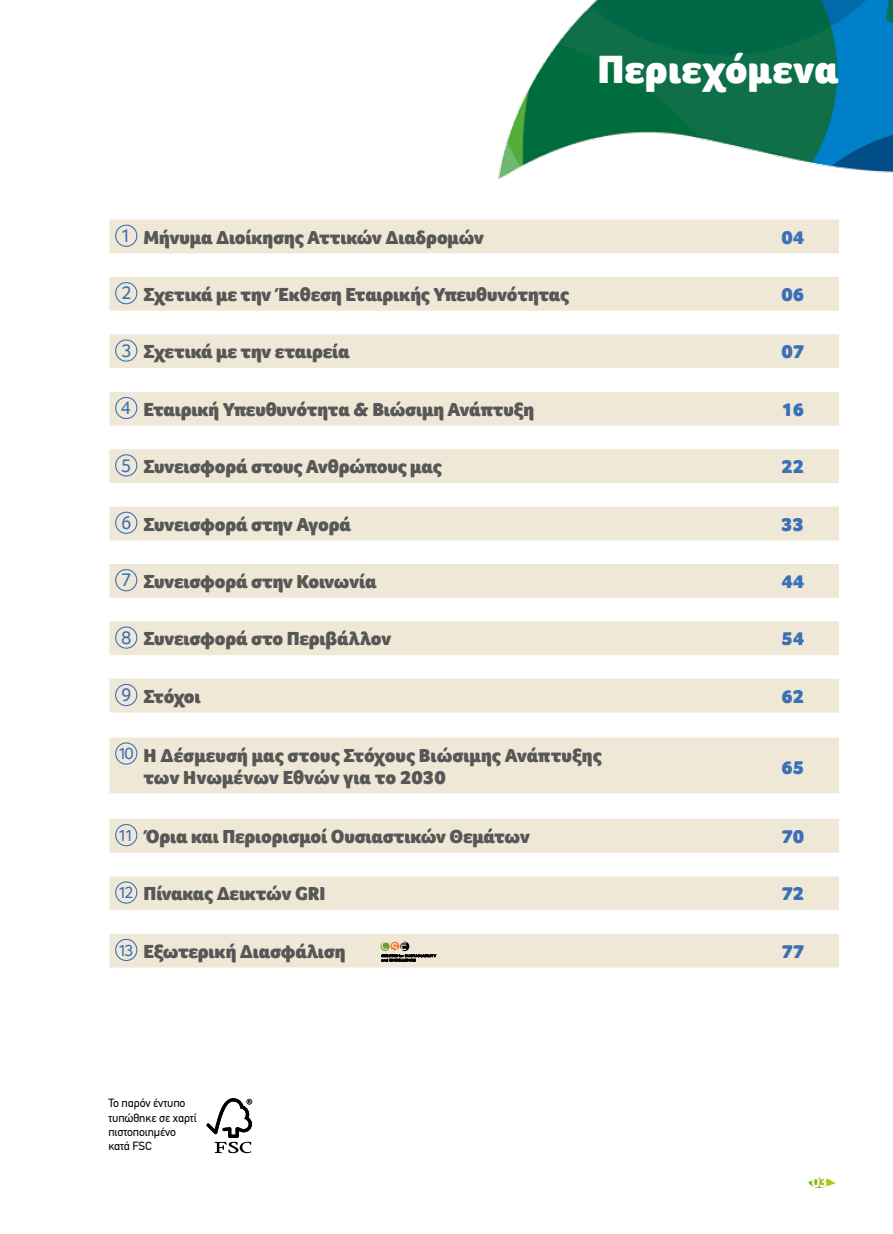
<style>
.page{position:relative;width:893px;height:1234px;background:#fff}
.page>*{position:absolute;margin:0;border:0;box-sizing:border-box;transform-origin:0 0}
.t1{font:900 40.5px "Foco";letter-spacing:.005em;color:#fff}
.t2{font:900 19.35px/22.4px "Foco";letter-spacing:-.01em;color:#575756}
.t3{font:900 19.35px "Foco";letter-spacing:-.01em;color:#3b70b7}
.t4{font:700 15px "Foco";color:#fff}
.t5{font:12px/14.4px "PF Din Text";letter-spacing:-.01em;color:#000}
.s1{font-weight:400;font-size:19.05px;color:#3b70b7}
.s2{font-weight:400;font-size:16.8px;color:#3b70b7}
</style>
<div class="page">
<svg style="left:808px;top:1177px;width:28px;height:11px"></svg>
<img style="left:498px;top:0;width:395px;height:179px">
<div style="left:109px;top:219px;width:730px;height:34px;background:#efe8d7"></div>
<div style="left:109px;top:277px;width:730px;height:34px;background:#efe8d7"></div>
<div style="left:109px;top:334px;width:730px;height:34px;background:#efe8d7"></div>
<div style="left:109px;top:392px;width:730px;height:33px;background:#efe8d7"></div>
<div style="left:109px;top:449px;width:730px;height:34px;background:#efe8d7"></div>
<div style="left:109px;top:506px;width:730px;height:34px;background:#efe8d7"></div>
<div style="left:109px;top:564px;width:730px;height:33px;background:#efe8d7"></div>
<div style="left:109px;top:621px;width:730px;height:34px;background:#efe8d7"></div>
<div style="left:109px;top:678px;width:730px;height:34px;background:#efe8d7"></div>
<div style="left:109px;top:737px;width:730px;height:56px;background:#efe8d7"></div>
<div style="left:109px;top:818px;width:730px;height:34px;background:#efe8d7"></div>
<div style="left:109px;top:876px;width:730px;height:33px;background:#efe8d7"></div>
<div style="left:109px;top:933px;width:730px;height:34px;background:#efe8d7"></div>
<div style="left:115px;top:224px;width:22px;height:23px;border:1px solid #3b70b7;border-radius:50%"></div>
<div style="left:115px;top:282px;width:22px;height:22px;border:1px solid #3b70b7;border-radius:50%"></div>
<div style="left:115px;top:339px;width:22px;height:22px;border:1px solid #3b70b7;border-radius:50%"></div>
<div style="left:115px;top:397px;width:22px;height:22px;border:1px solid #3b70b7;border-radius:50%"></div>
<div style="left:115px;top:454px;width:22px;height:22px;border:1px solid #3b70b7;border-radius:50%"></div>
<div style="left:115px;top:511px;width:22px;height:23px;border:1px solid #3b70b7;border-radius:50%"></div>
<div style="left:115px;top:569px;width:22px;height:22px;border:1px solid #3b70b7;border-radius:50%"></div>
<div style="left:115px;top:626px;width:22px;height:22px;border:1px solid #3b70b7;border-radius:50%"></div>
<div style="left:115px;top:683px;width:22px;height:23px;border:1px solid #3b70b7;border-radius:50%"></div>
<div style="left:115px;top:742px;width:22px;height:22px;border:1px solid #3b70b7;border-radius:50%"></div>
<div style="left:115px;top:823px;width:22px;height:23px;border:1px solid #3b70b7;border-radius:50%"></div>
<div style="left:115px;top:881px;width:22px;height:22px;border:1px solid #3b70b7;border-radius:50%"></div>
<div style="left:115px;top:938px;width:22px;height:22px;border:1px solid #3b70b7;border-radius:50%"></div>
<svg style="left:381px;top:941px;width:56px;height:20px"></svg>
<svg style="left:206px;top:1098px;width:46px;height:54px"></svg>
<h1 class="t1" style="left:597px;top:42px;width:242px">Περιεχόμενα</h1>
<p class="t2" style="left:120px;top:225px;width:365px"><span class="s1">1</span> Μήνυμα Διοίκησης Αττικών Διαδρομών</p>
<p class="t3" style="left:782px;top:224px;width:24px">04</p>
<p class="t2" style="left:122px;top:283px;width:449px"><span class="s1">2</span> Σχετικά με την Έκθεση Εταιρικής Υπευθυνότητας</p>
<p class="t3" style="left:782px;top:281px;width:24px">06</p>
<p class="t2" style="left:122px;top:340px;width:229px"><span class="s1">3</span> Σχετικά με την εταιρεία</p>
<p class="t3" style="left:782px;top:339px;width:24px">07</p>
<p class="t2" style="left:120px;top:398px;width:415px"><span class="s1">4</span> Εταιρική Υπευθυνότητα &amp; Βιώσιμη Ανάπτυξη</p>
<p class="t3" style="left:782px;top:396px;width:24px">16</p>
<p class="t2" style="left:121px;top:455px;width:322px"><span class="s1">5</span> Συνεισφορά στους Ανθρώπους μας</p>
<p class="t3" style="left:782px;top:453px;width:24px">22</p>
<p class="t2" style="left:121px;top:512px;width:231px"><span class="s1">6</span> Συνεισφορά στην Αγορά</p>
<p class="t3" style="left:782px;top:511px;width:24px">33</p>
<p class="t2" style="left:121px;top:570px;width:257px"><span class="s1">7</span> Συνεισφορά στην Κοινωνία</p>
<p class="t3" style="left:782px;top:568px;width:24px">44</p>
<p class="t2" style="left:121px;top:627px;width:272px"><span class="s1">8</span> Συνεισφορά στο Περιβάλλον</p>
<p class="t3" style="left:782px;top:626px;width:24px">54</p>
<p class="t2" style="left:121px;top:684px;width:81px"><span class="s1">9</span> Στόχοι</p>
<p class="t3" style="left:782px;top:683px;width:24px">62</p>
<p class="t2" style="left:143px;top:743px;width:460px;text-indent:-26px"><span class="s2">10</span> Η Δέσμευσή μας στους Στόχους Βιώσιμης Ανάπτυξης των Ηνωμένων Εθνών για το 2030</p>
<p class="t3" style="left:782px;top:754px;width:24px">65</p>
<p class="t2" style="left:118px;top:824px;width:414px"><span class="s2">11</span> Όρια και Περιορισμοί Ουσιαστικών Θεμάτων</p>
<p class="t3" style="left:782px;top:823px;width:24px">70</p>
<p class="t2" style="left:118px;top:882px;width:209px"><span class="s2">12</span> Πίνακας Δεικτών GRI</p>
<p class="t3" style="left:782px;top:880px;width:24px">72</p>
<p class="t2" style="left:118px;top:939px;width:229px"><span class="s2">13</span> Εξωτερική Διασφάλιση</p>
<p class="t3" style="left:782px;top:938px;width:24px">77</p>
<p class="t5" style="left:108px;top:1095px;width:90px">Το παρόν έντυπο τυπώθηκε σε χαρτί πιστοποιημένο κατά FSC</p>
<p class="t4" style="left:812px;top:1171px;width:17px">03</p>
</div>
